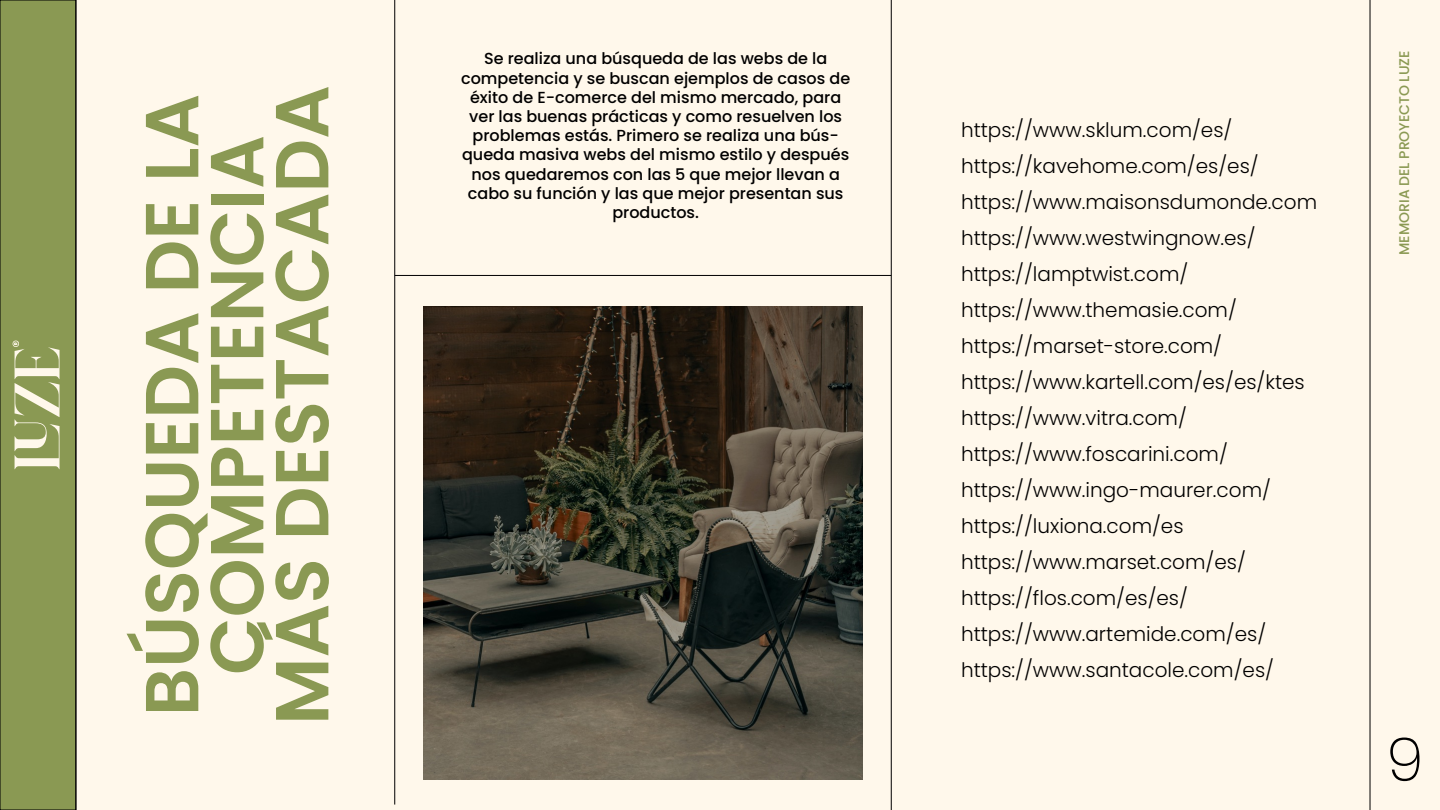
<style>
.page{position:relative;width:1440px;height:810px;background:#fff8eb}
.page>*{position:absolute;margin:0;border:0;box-sizing:border-box;transform-origin:0 0}
.t1{font:600 75px/65px "Poppins";color:#8a9953;text-align:center}
.t2{font:200 60px "Poppins";color:#000}
.t3{font:300 20px/36px "Poppins";color:#000}
.t4{font:500 16px/19.2px "Poppins";color:#000;text-align:center}
.t5{font:500 14px "Poppins";color:#8a9953}
</style>
<div class="page">
<div style="left:0;top:0;width:76px;height:810px;background:#8a9953"></div>
<hr style="left:75px;top:0;width:1px;height:810px;background:#000">
<hr style="left:394px;top:0;width:1px;height:805px;background:#000">
<hr style="left:891px;top:0;width:1px;height:810px;background:#000">
<hr style="left:1370px;top:0;width:1px;height:810px;background:#000">
<svg style="left:13px;top:341px;width:47px;height:128px"></svg>
<hr style="left:395px;top:275px;width:496px;height:1px;background:#000">
<img style="left:423px;top:306px;width:440px;height:473px">
<h1 class="t1" style="left:140px;top:725px;width:641px;rotate:-90deg">BÚSQUEDA DE LA<br>COMPETENCIA<br>MÁS DESTACADA</h1>
<p class="t4" style="left:461px;top:49px;width:391px">Se realiza una búsqueda de las webs de la competencia y se buscan ejemplos de casos de éxito de E-comerce del mismo mercado, para ver las buenas prácticas y como resuelven los problemas estás. Primero se realiza una bús&shy;queda masiva webs del mismo estilo y después nos quedaremos con las 5 que mejor llevan a cabo su función y las que mejor presentan sus productos.</p>
<p class="t3" style="left:961px;top:112px;width:358px">https://www.sklum.com/es/ https://kavehome.com/es/es/ https://www.maisonsdumonde.com https://www.westwingnow.es/ https://lamptwist.com/ https://www.themasie.com/ https://marset-store.com/ https://www.kartell.com/es/es/ktes https://www.vitra.com/ https://www.foscarini.com/ https://www.ingo-maurer.com/ https://luxiona.com/es https://www.marset.com/es/ https://flos.com/es/es/ https://www.artemide.com/es/ https://www.santacole.com/es/</p>
<p class="t5" style="left:1395px;top:255px;width:206px;rotate:-90deg">MEMORIA DEL PROYECTO LUZE</p>
<h2 class="t2" style="left:1386px;top:718px;width:39px">9</h2>
</div>
